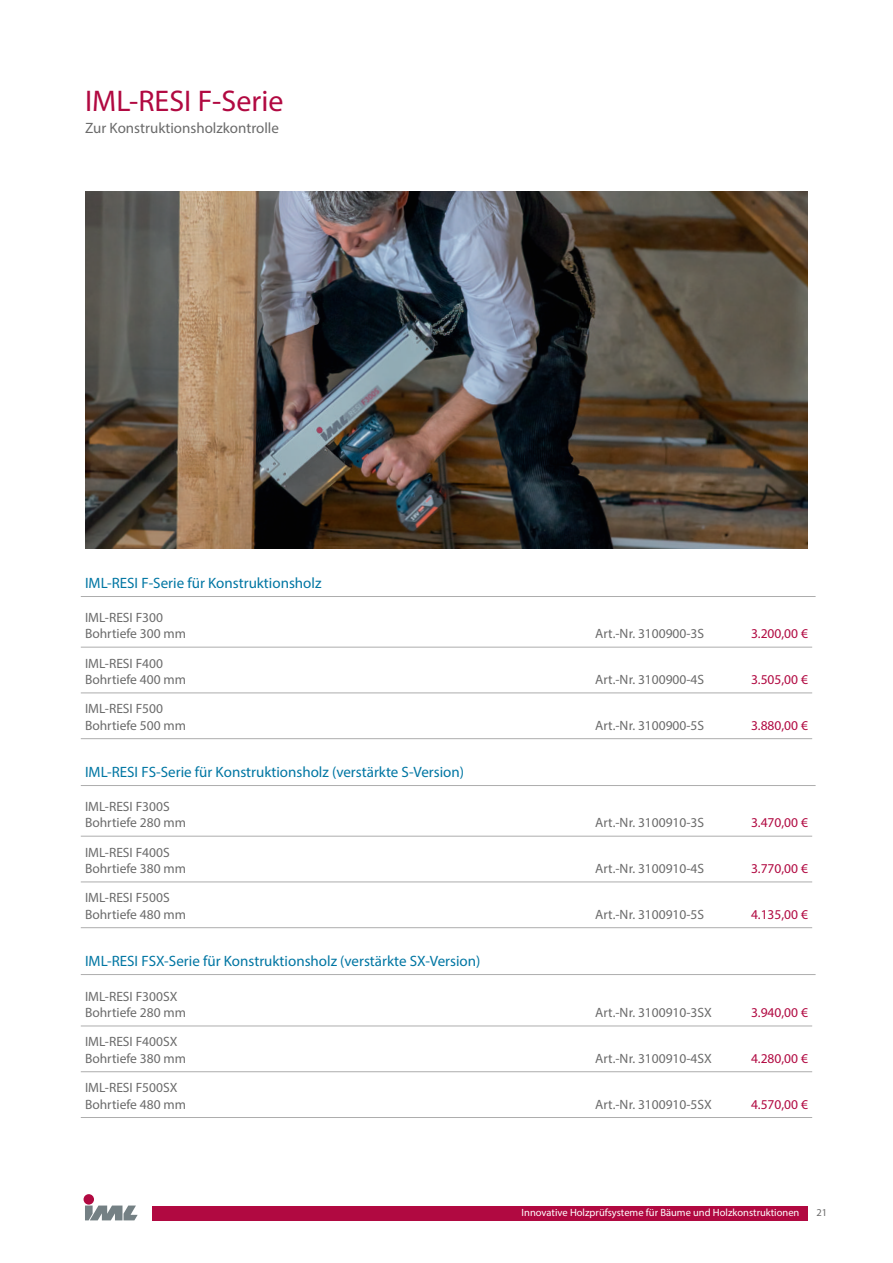
<style>
.page{position:relative;width:893px;height:1263px;background:#fff}
.page>*{position:absolute;margin:0;border:0;box-sizing:border-box;transform-origin:0 0}
.t1{font:30px "Myriad Pro";color:#b10941}
.t2{font:15px "Myriad Pro";color:#0076a3}
.t3{font:15px "Myriad Pro";color:#6b6b6b}
.t4{font:13.5px/16.5px "Myriad Pro";color:#6b6b6b}
.t5{font:13.5px "Myriad Pro";color:#b10941}
.t6{font:10.5px "Myriad Pro";color:#fff}
.t7{font:10.5px "Myriad Pro";color:#6b6b6b}
</style>
<div class="page">
<div style="left:153px;top:1205px;width:655px;height:15px;background:#b10941"></div>
<svg style="left:85px;top:1205px;width:53px;height:15px"></svg>
<div style="left:84px;top:1194px;width:10px;height:10px;background:#b10941;border-radius:50%"></div>
<hr style="left:81px;top:647px;width:731px;height:1px;background:#adadad">
<hr style="left:81px;top:692px;width:731px;height:1px;background:#adadad">
<hr style="left:81px;top:738px;width:731px;height:1px;background:#adadad">
<hr style="left:81px;top:596px;width:735px;height:1px;background:#adadad">
<hr style="left:81px;top:836px;width:731px;height:1px;background:#adadad">
<hr style="left:81px;top:881px;width:731px;height:1px;background:#adadad">
<hr style="left:81px;top:927px;width:731px;height:1px;background:#adadad">
<hr style="left:81px;top:785px;width:735px;height:1px;background:#adadad">
<hr style="left:81px;top:1025px;width:731px;height:1px;background:#adadad">
<hr style="left:81px;top:1071px;width:731px;height:1px;background:#adadad">
<hr style="left:81px;top:1117px;width:731px;height:1px;background:#adadad">
<hr style="left:81px;top:974px;width:735px;height:1px;background:#adadad">
<img style="left:85px;top:192px;width:723px;height:357px">
<h1 class="t1" style="left:85px;top:82px;width:200px">IML-RESI F-Serie</h1>
<p class="t3" style="left:85px;top:119px;width:195px">Zur Konstruktionsholzkontrolle</p>
<p class="t2" style="left:85px;top:573px;width:238px">IML-RESI F-Serie für Konstruktionsholz</p>
<p class="t4" style="left:85px;top:609px;width:102px">IML-RESI F300<br>Bohrtiefe 300 mm</p>
<p class="t4" style="left:85px;top:654px;width:102px">IML-RESI F400<br>Bohrtiefe 400 mm</p>
<p class="t4" style="left:85px;top:700px;width:102px">IML-RESI F500<br>Bohrtiefe 500 mm</p>
<p class="t2" style="left:85px;top:762px;width:380px">IML-RESI FS-Serie für Konstruktionsholz (verstärkte S-Version)</p>
<p class="t4" style="left:85px;top:798px;width:102px">IML-RESI F300S<br>Bohrtiefe 280 mm</p>
<p class="t4" style="left:85px;top:843px;width:102px">IML-RESI F400S<br>Bohrtiefe 380 mm</p>
<p class="t4" style="left:85px;top:889px;width:102px">IML-RESI F500S<br>Bohrtiefe 480 mm</p>
<p class="t2" style="left:85px;top:951px;width:397px">IML-RESI FSX-Serie für Konstruktionsholz (verstärkte SX-Version)</p>
<p class="t4" style="left:85px;top:987px;width:102px">IML-RESI F300SX<br>Bohrtiefe 280 mm</p>
<p class="t4" style="left:85px;top:1033px;width:102px">IML-RESI F400SX<br>Bohrtiefe 380 mm</p>
<p class="t4" style="left:85px;top:1079px;width:102px">IML-RESI F500SX<br>Bohrtiefe 480 mm</p>
<p class="t4" style="left:595px;top:625px;width:110px">Art.-Nr. 3100900-3S</p>
<p class="t5" style="left:751px;top:625px;width:58px">3.200,00 €</p>
<p class="t4" style="left:595px;top:671px;width:110px">Art.-Nr. 3100900-4S</p>
<p class="t5" style="left:751px;top:671px;width:58px">3.505,00 €</p>
<p class="t4" style="left:595px;top:717px;width:110px">Art.-Nr. 3100900-5S</p>
<p class="t5" style="left:751px;top:717px;width:58px">3.880,00 €</p>
<p class="t4" style="left:595px;top:814px;width:110px">Art.-Nr. 3100910-3S</p>
<p class="t5" style="left:751px;top:814px;width:58px">3.470,00 €</p>
<p class="t4" style="left:595px;top:860px;width:110px">Art.-Nr. 3100910-4S</p>
<p class="t5" style="left:751px;top:860px;width:58px">3.770,00 €</p>
<p class="t4" style="left:595px;top:906px;width:110px">Art.-Nr. 3100910-5S</p>
<p class="t5" style="left:751px;top:906px;width:58px">4.135,00 €</p>
<p class="t4" style="left:595px;top:1004px;width:118px">Art.-Nr. 3100910-3SX</p>
<p class="t5" style="left:751px;top:1004px;width:58px">3.940,00 €</p>
<p class="t4" style="left:595px;top:1050px;width:118px">Art.-Nr. 3100910-4SX</p>
<p class="t5" style="left:751px;top:1050px;width:58px">4.280,00 €</p>
<p class="t4" style="left:595px;top:1095px;width:118px">Art.-Nr. 3100910-5SX</p>
<p class="t5" style="left:751px;top:1096px;width:58px">4.570,00 €</p>
<p class="t6" style="left:522px;top:1206px;width:279px">Innovative Holzprüfsysteme für Bäume und Holzkonstruktionen</p>
<p class="t7" style="left:816px;top:1206px;width:12px">21</p>
</div>
